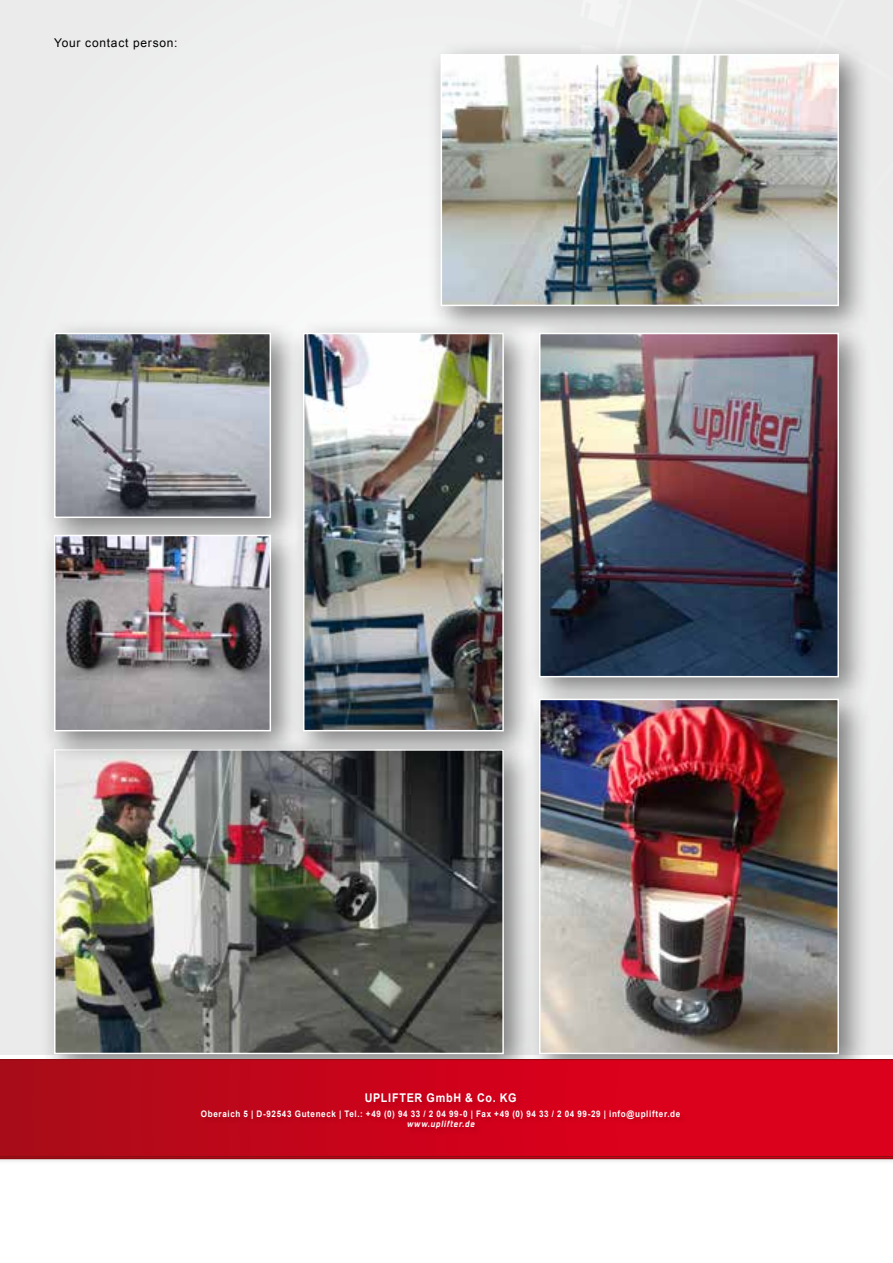
<style>
.page{position:relative;width:893px;height:1263px;background:#fff}
.page>*{position:absolute;margin:0;border:0;box-sizing:border-box;transform-origin:0 0}
.t1{font:700 12px "Arial";letter-spacing:.065em;color:#fff;scale:.9 1}
.t2{font:12px "Arial";letter-spacing:.065em;color:#000}
.t3{font:700 9px "Arial";letter-spacing:.08em;color:#fff;scale:.9 1}
.t4{font:italic 700 9px "Forgotten Futurist Rg";letter-spacing:.1em;color:#fff}
</style>
<div class="page">
<div style="left:0;top:0;width:893px;height:1054px;background:#efeff0"></div>
<div style="left:288px;top:318px;width:249px;height:446px;background:#000;opacity:.5"></div>
<img style="left:306px;top:336px;width:195px;height:392px">
<div style="left:303px;top:333px;width:201px;height:398px;border:2px solid #fff"></div>
<div style="left:39px;top:734px;width:498px;height:353px;background:#000;opacity:.5"></div>
<img style="left:57px;top:752px;width:444px;height:299px">
<div style="left:54px;top:749px;width:450px;height:305px;border:2px solid #fff"></div>
<div style="left:39px;top:318px;width:265px;height:233px;background:#000;opacity:.5"></div>
<img style="left:57px;top:336px;width:211px;height:179px">
<div style="left:54px;top:333px;width:217px;height:185px;border:2px solid #fff"></div>
<div style="left:39px;top:520px;width:265px;height:244px;background:#000;opacity:.5"></div>
<img style="left:57px;top:538px;width:211px;height:190px">
<div style="left:54px;top:535px;width:217px;height:196px;border:2px solid #fff"></div>
<div style="left:426px;top:39px;width:446px;height:300px;background:#000;opacity:.5"></div>
<img style="left:444px;top:57px;width:392px;height:246px">
<div style="left:441px;top:54px;width:398px;height:252px;border:2px solid #fff"></div>
<div style="left:524px;top:318px;width:348px;height:392px;background:#000;opacity:.5"></div>
<img style="left:542px;top:336px;width:294px;height:338px">
<div style="left:539px;top:333px;width:300px;height:344px;border:2px solid #fff"></div>
<div style="left:524px;top:684px;width:348px;height:403px;background:#000;opacity:.5"></div>
<img style="left:542px;top:702px;width:294px;height:349px">
<div style="left:539px;top:699px;width:300px;height:355px;border:2px solid #fff"></div>
<div style="left:0;top:1056px;width:893px;height:106px;background:#000;opacity:.07"></div>
<svg style="left:0;top:1059px;width:893px;height:98px;background:#c70419"></svg>
<div style="left:200px;top:1091px;width:487px;height:45px;background:#000;opacity:.1"></div>
<h1 class="t2" style="left:54px;top:35px;width:125px">Your contact person:</h1>
<h1 class="t1" style="left:365px;top:1089px;width:170px">UPLIFTER GmbH &amp; Co. KG</h1>
<p class="t3" style="left:201px;top:1107px;width:534px">Oberaich 5 | D-92543 Guteneck | Tel.: +49 (0) 94 33 / 2 04 99-0 | Fax +49 (0) 94 33 / 2 04 99-29 | info@uplifter.de</p>
<p class="t4" style="left:407px;top:1119px;width:69px">www.uplifter.de</p>
</div>
